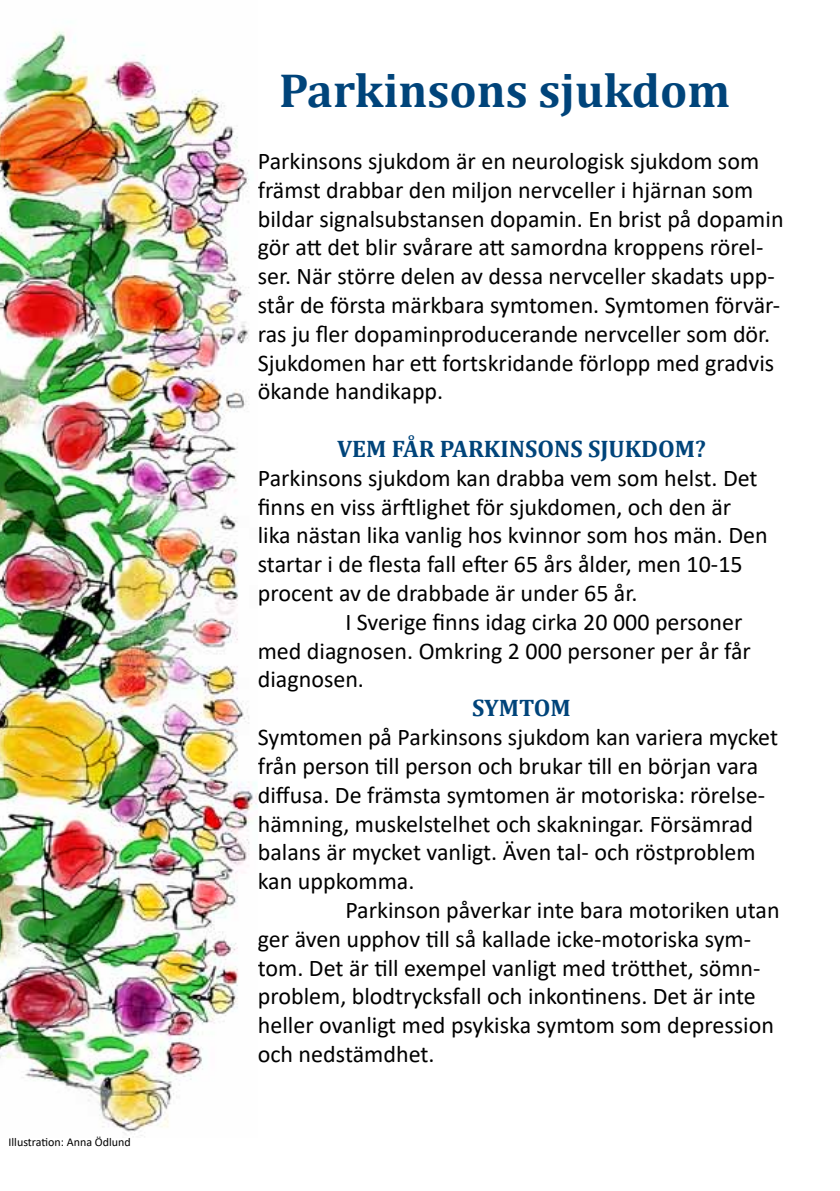
<style>
.page{position:relative;width:840px;height:1191px;background:#fff}
.page>*{position:absolute;margin:0;border:0;box-sizing:border-box;transform-origin:0 0}
.t1{font:700 48px "Cambria";color:#00447a}
.t2{font:24px/28.8px "Calibri";color:#000}
.t3{font:700 24px "Cambria";color:#00447a}
.t4{font:12px "Calibri";color:#000}
</style>
<div class="page">
<img style="left:0;top:31px;width:257px;height:1105px">
<p class="t4" style="left:9px;top:1133px;width:124px">Illustration: Anna Ödlund</p>
<h1 class="t1" style="left:279px;top:57px;width:452px">Parkinsons sjukdom</h1>
<p class="t2" style="left:257px;top:146px;width:527px">Parkinsons sjukdom är en neurologisk sjukdom som främst drabbar den miljon nervceller i hjärnan som bildar signalsubstansen dopamin. En brist på dopamin gör att det blir svårare att samordna kroppens rörel&shy;ser. När större delen av dessa nervceller skadats upp&shy;står de första märkbara symtomen. Symtomen förvär&shy;ras ju fler dopaminproducerande nervceller som dör.<br>Sjukdomen har ett fortskridande förlopp med gradvis ökande handikapp.</p>
<p class="t3" style="left:337px;top:432px;width:370px">VEM FÅR PARKINSONS SJUKDOM?</p>
<p class="t2" style="left:257px;top:463px;width:511px">Parkinsons sjukdom kan drabba vem som helst. Det finns en viss ärftlighet för sjukdomen, och den är lika nästan lika vanlig hos kvinnor som hos män. Den startar i de flesta fall efter 65 års ålder, men 10-15 procent av de drabbade är under 65 år.</p>
<p class="t2" style="left:257px;top:607px;width:494px;text-indent:87px">I Sverige finns idag cirka 20 000 personer med diagnosen. Omkring 2 000 personer per år får diagnosen.</p>
<p class="t3" style="left:472px;top:691px;width:100px">SYMTOM</p>
<p class="t2" style="left:257px;top:722px;width:521px">Symtomen på Parkinsons sjukdom kan variera mycket från person till person och brukar till en början vara diffusa. De främsta symtomen är motoriska: rörelse&shy;hämning, muskelstelhet och skakningar. Försämrad balans är mycket vanligt. Även tal- och röstproblem kan uppkomma.</p>
<p class="t2" style="left:257px;top:895px;width:523px;text-indent:87px">Parkinson påverkar inte bara motoriken utan ger även upphov till så kallade icke-motoriska sym&shy;tom. Det är till exempel vanligt med trötthet, sömn&shy;problem, blodtrycksfall och inkontinens. Det är inte heller ovanligt med psykiska symtom som depression och nedstämdhet.</p>
</div>
